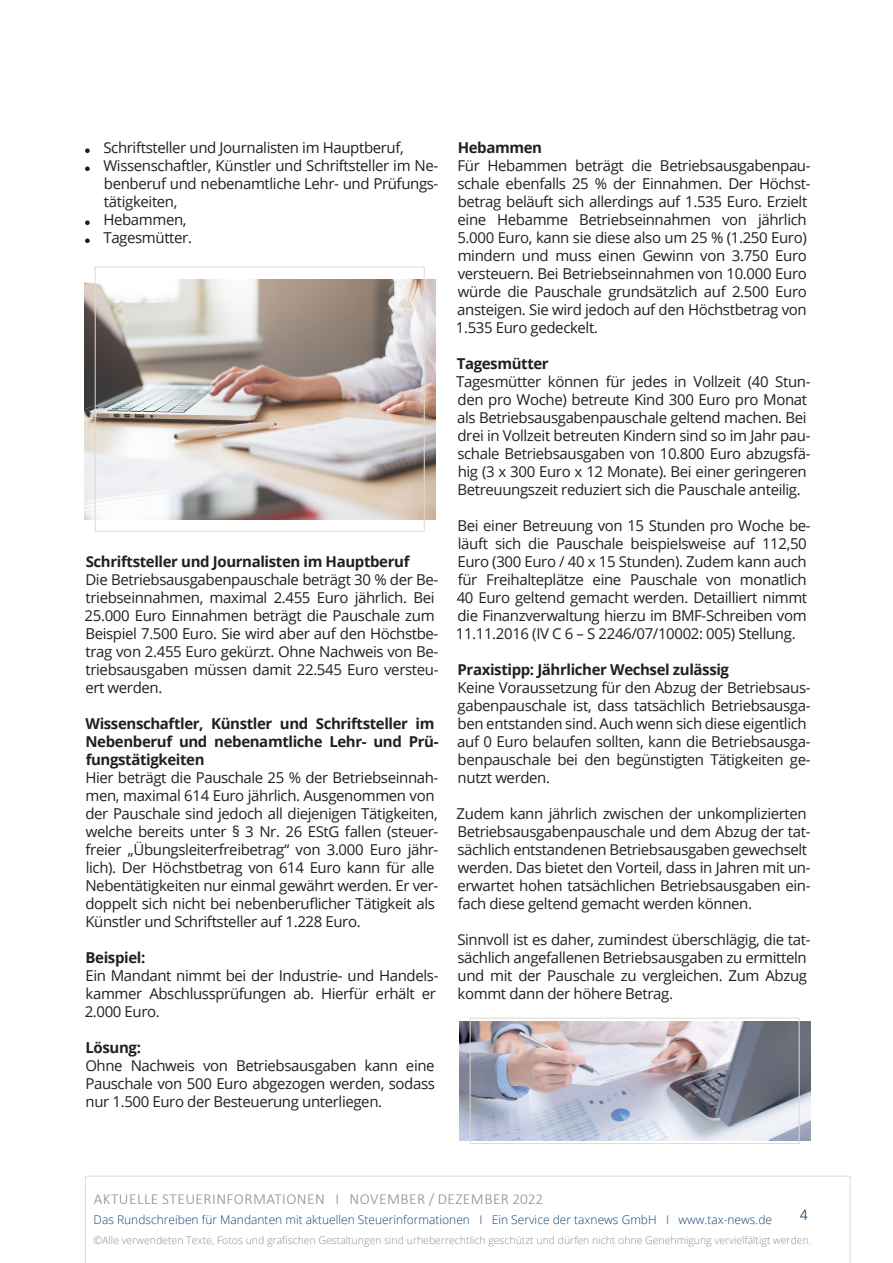
<style>
.page{position:relative;width:893px;height:1263px;background:#fff}
.page>*{position:absolute;margin:0;border:0;box-sizing:border-box;transform-origin:0 0}
.t1{font:300 16.5px "Calibri";color:#0f4476}
.t2{font:300 15.3px "Calibri";letter-spacing:.03em;color:#948e83}
.t3{font:15px/18px "Open Sans";letter-spacing:-.025em;color:#231f20}
.t4{font:700 15px/18px "Open Sans";letter-spacing:-.025em;color:#231f20}
.t5{font:300 12px "Open Sans";color:#0f4476}
.t6{font:300 10.5px "Open Sans";color:#948e83}
</style>
<div class="page">
<svg style="left:85px;top:1176px;width:765px;height:87px"></svg>
<svg style="left:85px;top:148px;width:5px;height:5px"></svg>
<svg style="left:85px;top:166px;width:5px;height:5px"></svg>
<svg style="left:85px;top:220px;width:5px;height:5px"></svg>
<svg style="left:85px;top:238px;width:5px;height:5px"></svg>
<img style="left:84px;top:280px;width:351px;height:240px">
<div style="left:95px;top:266px;width:330px;height:265px;border:1px solid #dfd9d1"></div>
<img style="left:459px;top:1021px;width:351px;height:120px">
<div style="left:470px;top:1018px;width:329px;height:126px;border:1px solid #dfd9d1"></div>
<p class="t3" style="left:103px;top:138px;width:337px">Schriftsteller und Journalisten im Hauptberuf,<br>Wissenschaftler, Künstler und Schriftsteller im Ne&shy;benberuf und nebenamtliche Lehr- und Prüfungs&shy;tätigkeiten,<br>Hebammen,<br>Tagesmütter.</p>
<p class="t4" style="left:86px;top:552px;width:325px">Schriftsteller und Journalisten im Hauptberuf</p>
<p class="t3" style="left:85px;top:570px;width:355px">Die Betriebsausgabenpauschale beträgt 30 % der Be&shy;triebseinnahmen, maximal 2.455 Euro jährlich. Bei 25.000 Euro Einnahmen beträgt die Pauschale zum Beispiel 7.500 Euro. Sie wird aber auf den Höchstbe&shy;trag von 2.455 Euro gekürzt. Ohne Nachweis von Be&shy;triebsausgaben müssen damit 22.545 Euro versteu&shy;ert werden.</p>
<p class="t4" style="left:85px;top:714px;width:355px">Wissenschaftler, Künstler und Schriftsteller im<br>Nebenberuf und nebenamtliche Lehr- und Prü&shy;fungstätigkeiten</p>
<p class="t3" style="left:85px;top:768px;width:355px">Hier beträgt die Pauschale 25 % der Betriebseinnah&shy;men, maximal 614 Euro jährlich. Ausgenommen von der Pauschale sind jedoch all diejenigen Tätigkeiten, welche bereits unter § 3 Nr. 26 EStG fallen (steuer&shy;freier „Übungsleiterfreibetrag“ von 3.000 Euro jähr&shy;lich). Der Höchstbetrag von 614 Euro kann für alle Nebentätigkeiten nur einmal gewährt werden. Er ver&shy;doppelt sich nicht bei nebenberuflicher Tätigkeit als Künstler und Schriftsteller auf 1.228 Euro.</p>
<p class="t4" style="left:86px;top:948px;width:61px">Beispiel:</p>
<p class="t3" style="left:85px;top:966px;width:355px">Ein Mandant nimmt bei der Industrie- und Handels&shy;kammer Abschlussprüfungen ab. Hierfür erhält er<br>2.000 Euro.</p>
<p class="t4" style="left:86px;top:1038px;width:57px">Lösung:</p>
<p class="t3" style="left:85px;top:1056px;width:351px;text-align:justify">Ohne Nachweis von Betriebsausgaben kann eine Pauschale von 500 Euro abgezogen werden, sodass nur 1.500 Euro der Besteuerung unterliegen.</p>
<p class="t4" style="left:458px;top:138px;width:86px">Hebammen</p>
<p class="t3" style="left:456px;top:156px;width:356px">Für Hebammen beträgt die Betriebsausgabenpau&shy;schale ebenfalls 25 % der Einnahmen. Der Höchst&shy;betrag beläuft sich allerdings auf 1.535 Euro. Erzielt eine Hebamme Betriebseinnahmen von jährlich 5.000 Euro, kann sie diese also um 25 % (1.250 Euro) mindern und muss einen Gewinn von 3.750 Euro versteuern. Bei Betriebseinnahmen von 10.000 Euro würde die Pauschale grundsätzlich auf 2.500 Euro ansteigen. Sie wird jedoch auf den Höchstbetrag von 1.535 Euro gedeckelt.</p>
<p class="t4" style="left:457px;top:354px;width:94px">Tagesmütter</p>
<p class="t3" style="left:456px;top:372px;width:356px">Tagesmütter können für jedes in Vollzeit (40 Stun&shy;den pro Woche) betreute Kind 300 Euro pro Monat als Betriebsausgabenpauschale geltend machen. Bei drei in Vollzeit betreuten Kindern sind so im Jahr pau&shy;schale Betriebsausgaben von 10.800 Euro abzugsfä&shy;hig (3 x 300 Euro x 12 Monate). Bei einer geringeren Betreuungszeit reduziert sich die Pauschale anteilig.</p>
<p class="t3" style="left:456px;top:516px;width:356px">Bei einer Betreuung von 15 Stunden pro Woche be&shy;läuft sich die Pauschale beispielsweise auf 112,50<br>Euro (300 Euro / 40 x 15 Stunden). Zudem kann auch für Freihalteplätze eine Pauschale von monatlich 40 Euro geltend gemacht werden. Detailliert nimmt die Finanzverwaltung hierzu im BMF-Schreiben vom 11.11.2016 (IV C 6 – S 2246/07/10002: 005) Stellung.</p>
<p class="t4" style="left:458px;top:660px;width:273px">Praxistipp: Jährlicher Wechsel zulässig</p>
<p class="t3" style="left:457px;top:678px;width:355px">Keine Voraussetzung für den Abzug der Betriebsaus&shy;gabenpauschale ist, dass tatsächlich Betriebsausga&shy;ben entstanden sind. Auch wenn sich diese eigentlich auf 0 Euro belaufen sollten, kann die Betriebsausga&shy;benpauschale bei den begünstigten Tätigkeiten ge&shy;nutzt werden.</p>
<p class="t3" style="left:457px;top:804px;width:355px">Zudem kann jährlich zwischen der unkomplizierten Betriebsausgabenpauschale und dem Abzug der tat&shy;sächlich entstandenen Betriebsausgaben gewechselt werden. Das bietet den Vorteil, dass in Jahren mit un&shy;erwartet hohen tatsächlichen Betriebsausgaben ein&shy;fach diese geltend gemacht werden können.</p>
<p class="t3" style="left:457px;top:930px;width:355px">Sinnvoll ist es daher, zumindest überschlägig, die tat&shy;sächlich angefallenen Betriebsausgaben zu ermitteln und mit der Pauschale zu vergleichen. Zum Abzug kommt dann der höhere Betrag.</p>
<p class="t2" style="left:94px;top:1189px;width:451px">AKTUELLE STEUERINFORMATIONEN I NOVEMBER / DEZEMBER 2022</p>
<p class="t5" style="left:94px;top:1212px;width:680px">Das Rundschreiben für Mandanten mit aktuellen Steuerinformationen I Ein Service der taxnews GmbH I www.tax-news.de</p>
<p class="t6" style="left:94px;top:1233px;width:719px">©Alle verwendeten Texte, Fotos und grafischen Gestaltungen sind urheberrechtlich geschützt und dürfen nicht ohne Genehmigung vervielfältigt werden.</p>
<p class="t1" style="left:800px;top:1204px;width:10px">4</p>
</div>
